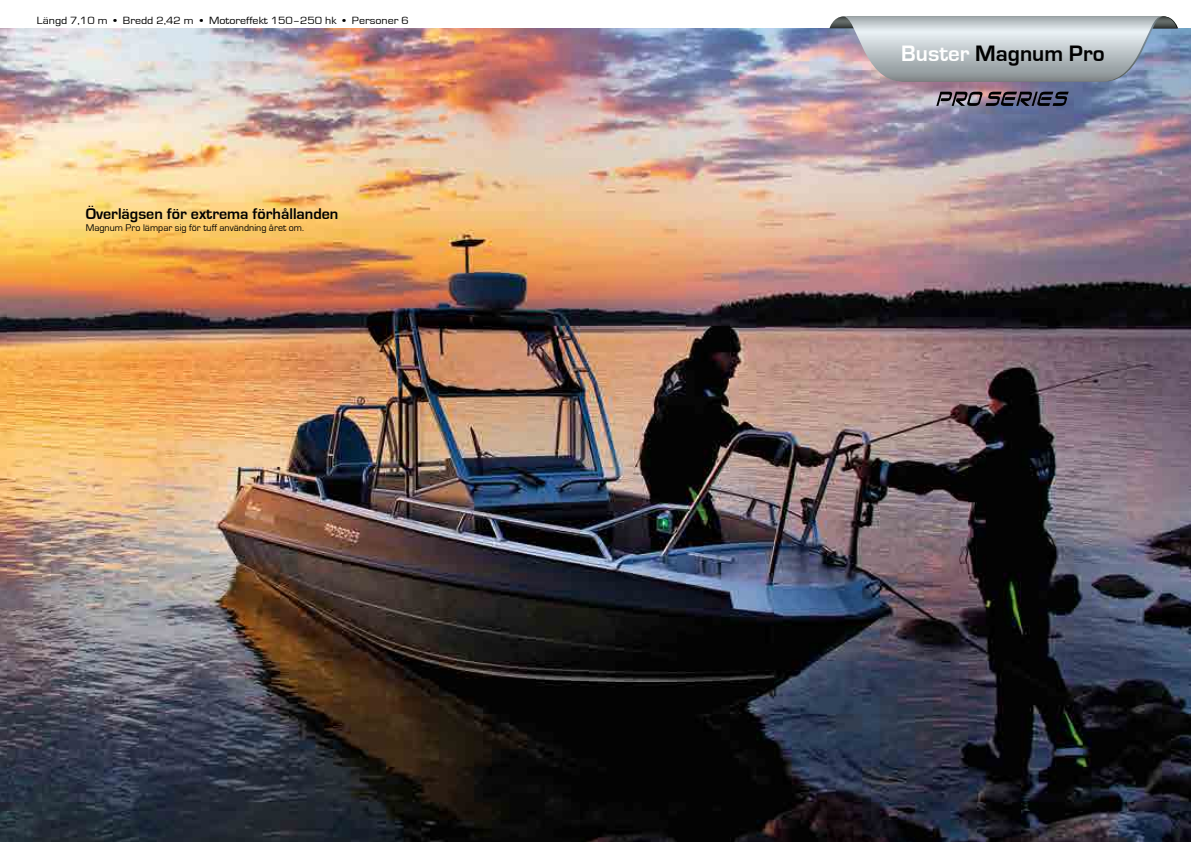
<style>
.page{position:relative;width:1191px;height:842px;background:#fff}
.page>*{position:absolute;margin:0;border:0;box-sizing:border-box;transform-origin:0 0}
.t1{font:700 23px "Eurostile";color:#000}
.t2{font:700 16px "Eurostile";color:#000}
.t3{font:10.8px "Eurostile";color:#000;scale:1.11 1}
.t4{font:10px "Eurostile";color:#000}
.s1{color:#fff}
</style>
<div class="page">
<img style="left:0;top:28px;width:1191px;height:814px">
<svg style="left:829px;top:16px;width:349px;height:65px;background:#b3bac1"></svg>
<svg style="left:936px;top:92px;width:132px;height:14px;background:#514b59"></svg>
<p class="t3" style="left:37px;top:15px;width:337px">Längd 7,10 m • Bredd 2,42 m • Motoreffekt 150–250 hk • Personer 6</p>
<h2 class="t2" style="left:86px;top:205px;width:254px">Överlägsen för extrema förhållanden</h2>
<p class="t4" style="left:86px;top:222px;width:220px">Magnum Pro lämpar sig för tuff användning året om.</p>
<h1 class="t1" style="left:901px;top:41px;width:205px"><span class="s1">Buster</span> Magnum Pro</h1>
</div>
